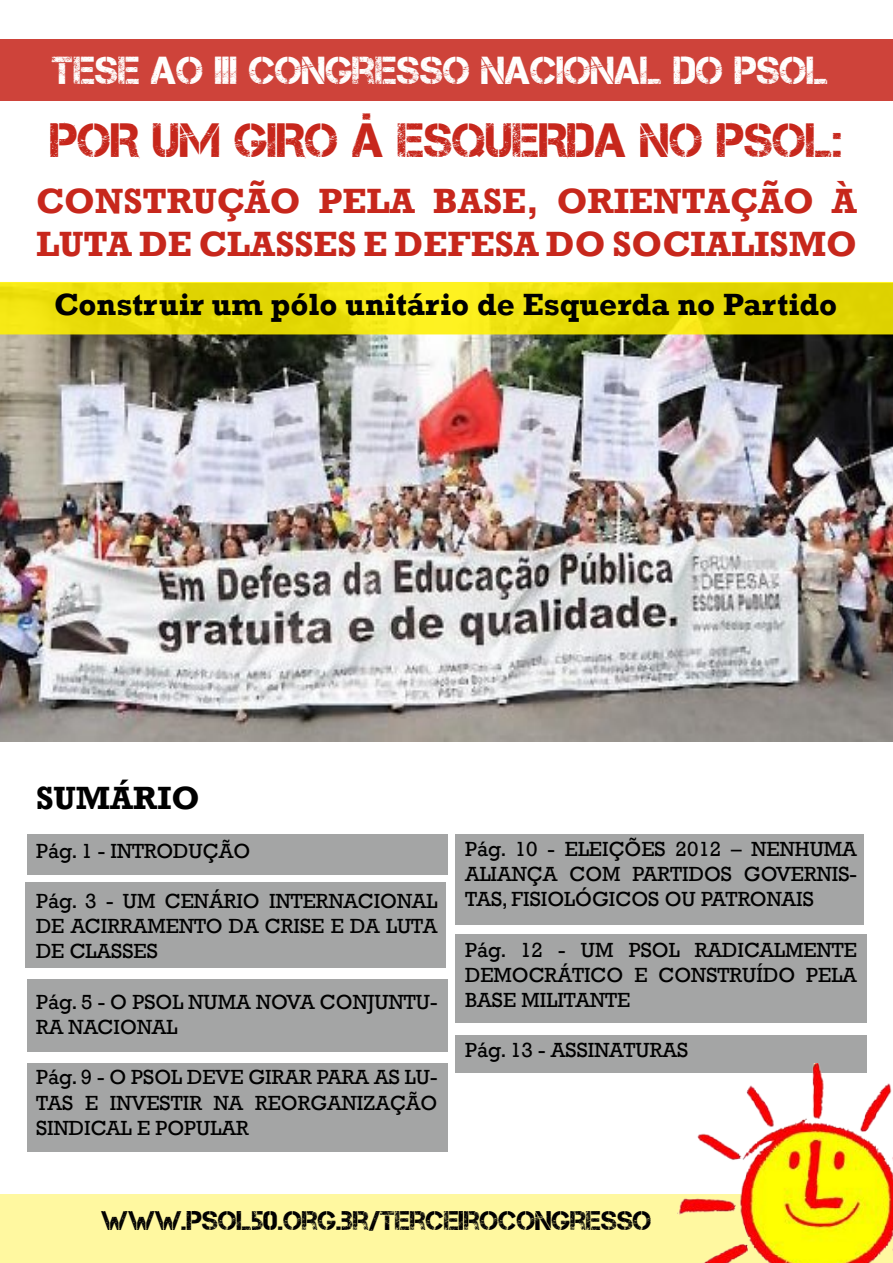
<style>
.page{position:relative;width:893px;height:1263px;background:#fff}
.page>*{position:absolute;margin:0;border:0;box-sizing:border-box;transform-origin:0 0}
.t1{font:48px "Captureit";color:#c7271c}
.t2{font:39px "Captureit";color:#fffefd}
.t3{font:700 36px/43.2px "Rockwell";color:#c7271c}
.t4{font:700 33px "Rockwell";color:#000}
.t5{font:700 31.5px "Rockwell";color:#000}
.t6{font:27px "Captureit";color:#000}
.t7{font:21px/25.2px "Rockwell";color:#000;text-align:justify}
</style>
<div class="page">
<div style="left:0;top:1194px;width:893px;height:69px;background:#fff8a0"></div>
<div style="left:455px;top:1035px;width:412px;height:38px;background:#a4a5a5"></div>
<div style="left:455px;top:935px;width:412px;height:88px;background:#a4a5a5"></div>
<div style="left:27px;top:1064px;width:420px;height:88px;background:#a4a5a5"></div>
<div style="left:26px;top:882px;width:420px;height:85px;background:#a4a5a5"></div>
<div style="left:455px;top:834px;width:409px;height:90px;background:#a4a5a5"></div>
<div style="left:27px;top:980px;width:420px;height:72px;background:#a4a5a5"></div>
<img style="left:0;top:334px;width:893px;height:408px">
<svg style="left:0;top:282px;width:893px;height:52px;background:#e9dd0b"></svg>
<div style="left:0;top:40px;width:893px;height:61px;background:#ce433a"></div>
<div style="left:27px;top:834px;width:420px;height:41px;background:#a4a5a5"></div>
<img style="left:677px;top:1064px;width:216px;height:199px">
<h2 class="t2" style="left:52px;top:49px;width:778px">TESE AO III CONGRESSO NACIONAL DO PSOL</h2>
<h1 class="t1" style="left:50px;top:113px;width:793px">POR UM GIRO À ESQUERDA NO PSOL:</h1>
<h3 class="t3" style="left:36px;top:179px;width:822px">CONSTRUÇÃO PELA BASE, ORIENTAÇÃO À<br>LUTA DE CLASSES E DEFESA DO SOCIALISMO</h3>
<h3 class="t5" style="left:54px;top:286px;width:785px">Construir um pólo unitário de Esquerda no Partido</h3>
<h3 class="t4" style="left:36px;top:778px;width:165px">SUMÁRIO</h3>
<p class="t7" style="left:36px;top:838px;width:216px">Pág. 1 - INTRODUÇÃO</p>
<p class="t7" style="left:36px;top:889px;width:403px">Pág. 3 - UM CENÁRIO INTERNACIONAL DE ACIRRAMENTO DA CRISE E DA LUTA DE CLASSES</p>
<p class="t7" style="left:36px;top:989px;width:403px">Pág. 5 - O PSOL NUMA NOVA CONJUNTU-<br>RA NACIONAL</p>
<p class="t7" style="left:36px;top:1065px;width:403px">Pág. 9 - O PSOL DEVE GIRAR PARA AS LU-TAS E INVESTIR NA REORGANIZAÇÃO SINDICAL E POPULAR</p>
<p class="t7" style="left:465px;top:836px;width:393px">Pág. 10 - ELEIÇÕES 2012 – NENHUMA ALIANÇA COM PARTIDOS GOVERNIS-TAS, FISIOLÓGICOS OU PATRONAIS</p>
<p class="t7" style="left:465px;top:937px;width:393px">Pág. 12 - UM PSOL RADICALMENTE DEMOCRÁTICO E CONSTRUÍDO PELA BASE MILITANTE</p>
<p class="t7" style="left:465px;top:1038px;width:225px">Pág. 13 - ASSINATURAS</p>
<p class="t6" style="left:101px;top:1205px;width:552px">WWW.PSOL50.ORG.BR/TERCEIROCONGRESSO</p>
</div>
